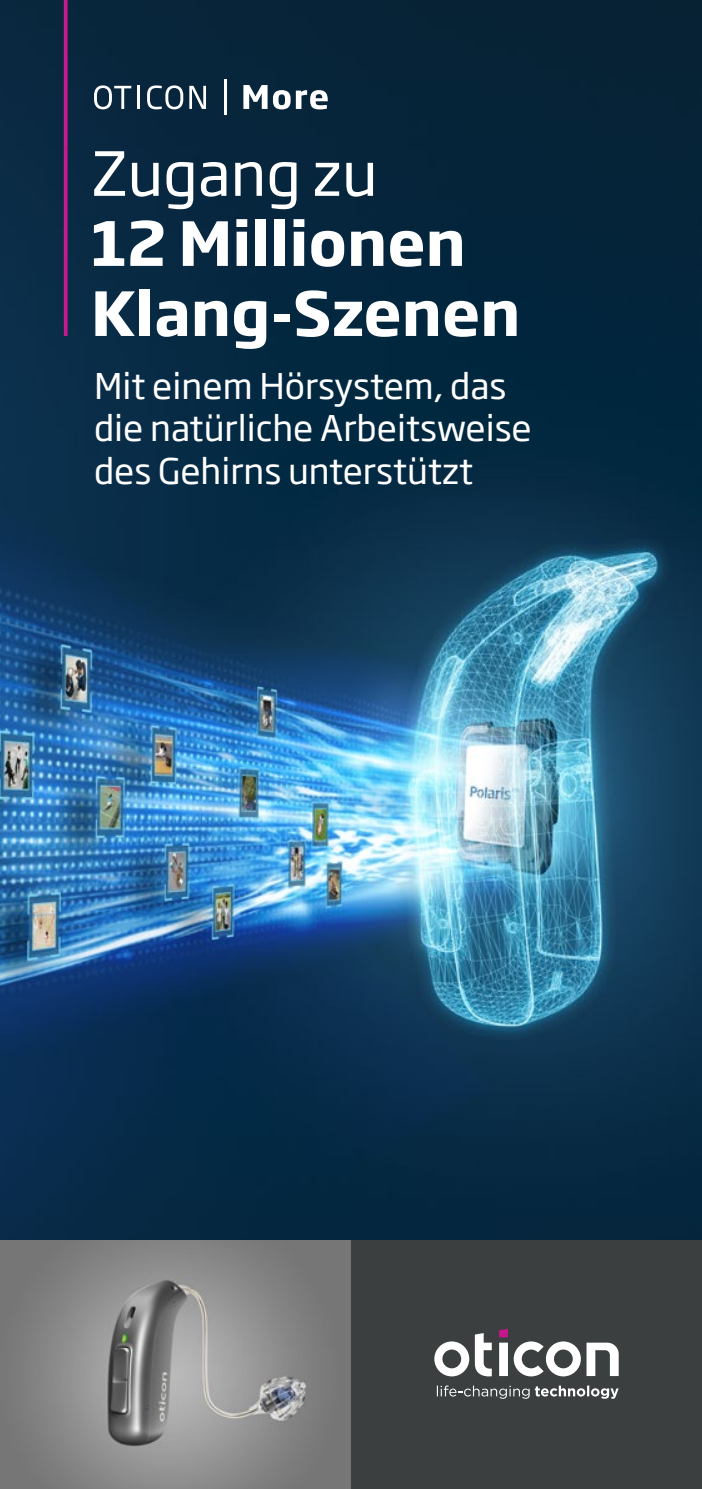
<style>
.page{position:relative;width:702px;height:1489px;background:#fff}
.page>*{position:absolute;margin:0;border:0;box-sizing:border-box;transform-origin:0 0}
.t1{font:700 60px/70px "Soho Gothic Pro";color:#fff}
.t2{font:60px "Soho Gothic Pro";color:#fff}
.t3{font:35px/42.5px "Soho Gothic Pro";color:#fff}
</style>
<div class="page">
<img style="left:0;top:0;width:702px;height:1240px">
<div style="left:351px;top:1240px;width:351px;height:248px;background:#3c3f40"></div>
<img style="left:0;top:1240px;width:351px;height:248px">
<svg style="left:434px;top:1341px;width:35px;height:35px"></svg>
<svg style="left:475px;top:1333px;width:17px;height:43px"></svg>
<svg style="left:499px;top:1328px;width:119px;height:48px"></svg>
<svg style="left:437px;top:1385px;width:92px;height:13px"></svg>
<svg style="left:535px;top:1385px;width:83px;height:13px"></svg>
<svg style="left:64px;top:0;width:4px;height:78px"></svg>
<svg style="left:64px;top:78px;width:4px;height:71px"></svg>
<svg style="left:64px;top:149px;width:4px;height:187px"></svg>
<svg style="left:94px;top:85px;width:37px;height:24px"></svg>
<hr style="left:137px;top:86px;width:2px;height:23px;background:#fff">
<svg style="left:147px;top:85px;width:36px;height:24px"></svg>
<svg style="left:189px;top:86px;width:17px;height:23px"></svg>
<hr style="left:224px;top:80px;width:3px;height:35px;background:#fff">
<svg style="left:243px;top:85px;width:24px;height:24px"></svg>
<svg style="left:273px;top:90px;width:17px;height:19px"></svg>
<svg style="left:296px;top:90px;width:32px;height:19px"></svg>
<h1 class="t2" style="left:91px;top:127px;width:288px">Zugang zu</h1>
<h1 class="t1" style="left:91px;top:204px;width:431px">12 Millionen<br>Klang-Szenen</h1>
<p class="t3" style="left:94px;top:362px;width:439px">Mit einem Hörsystem, das die natürliche Arbeitsweise des Gehirns unterstützt</p>
</div>
